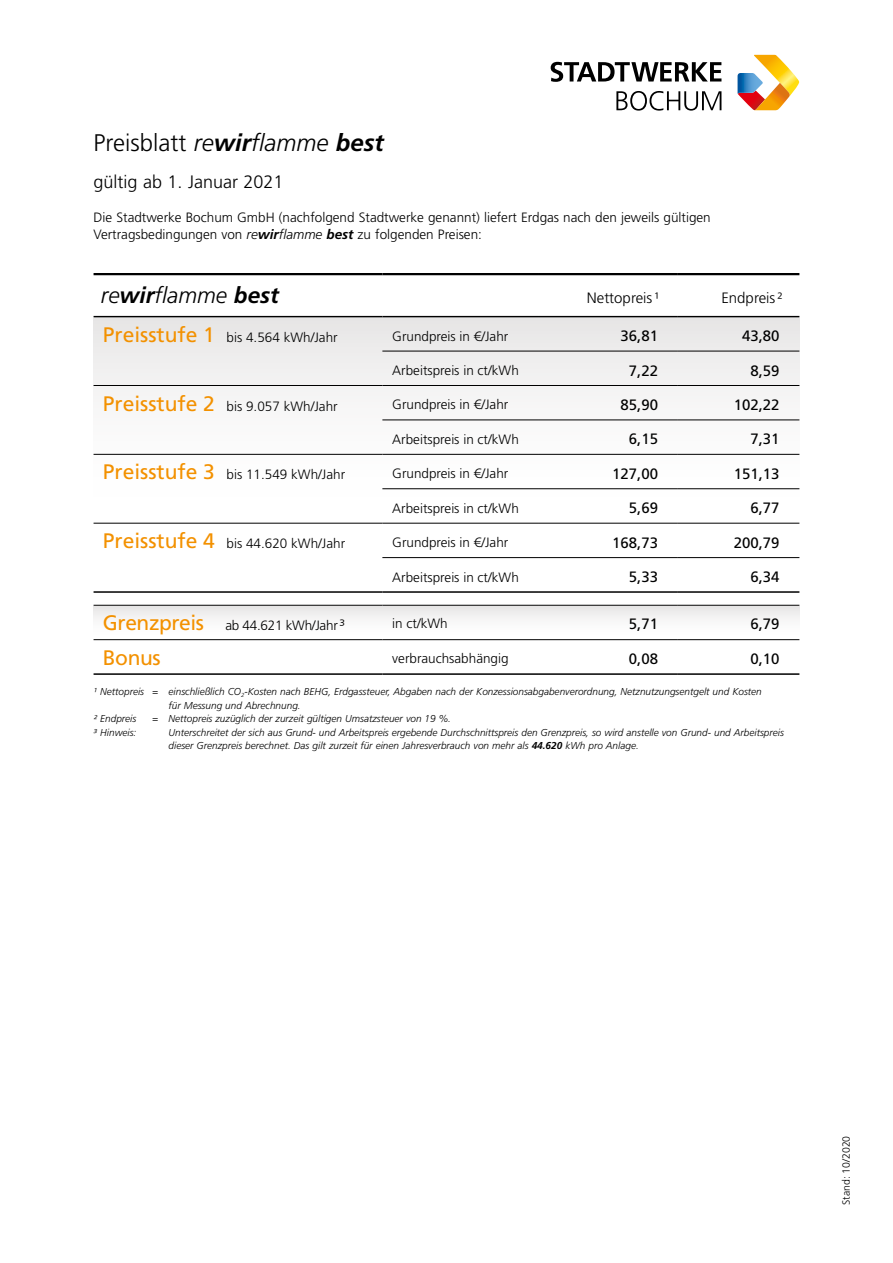
<style>
.page{position:relative;width:893px;height:1263px;background:#fff}
.page>*{position:absolute;margin:0;border:0;box-sizing:border-box;transform-origin:0 0}
.t1{font:300 24px "Frutiger LT Std";color:#000}
.t2{font:italic 300 22.5px "Frutiger LT Std";color:#000}
.t3{font:21px "Frutiger LT Std";letter-spacing:-.02em;color:#f39100}
.t4{font:300 18px "Frutiger LT Std";color:#000}
.t5{font:15px "Frutiger LT Std";color:#000}
.t6{font:300 15px "Frutiger LT Std";color:#000}
.t7{font:300 13.5px/16.5px "Frutiger LT Std";color:#000}
.t8{font:300 13.5px "Frutiger LT Std";letter-spacing:-.02em;color:#000}
.t9{font:300 10.5px "Frutiger LT Std";color:#000}
.t10{font:italic 300 10.05px/13.5px "Frutiger LT Std";color:#000}
.s1{font-style:italic}
.s2{font-weight:700;font-style:italic}
.s3{font-weight:700}
.s4{font-weight:400;font-size:21px;color:#f39100}
.s5{font-size:15px}
</style>
<div class="page">
<svg style="left:737px;top:55px;width:62px;height:55px"></svg>
<svg style="left:616px;top:91px;width:105px;height:20px"></svg>
<svg style="left:551px;top:62px;width:170px;height:20px"></svg>
<div style="left:94px;top:606px;width:705px;height:13px;background:#eeeded"></div>
<div style="left:94px;top:318px;width:705px;height:205px;background:linear-gradient(to bottom,#e7e6e6,#fff)"></div>
<hr style="left:382px;top:351px;width:157px;height:1px;background:#000">
<hr style="left:539px;top:351px;width:139px;height:1px;background:#000">
<hr style="left:678px;top:351px;width:121px;height:1px;background:#000">
<hr style="left:94px;top:385px;width:288px;height:1px;background:#000">
<hr style="left:382px;top:385px;width:157px;height:1px;background:#000">
<hr style="left:539px;top:385px;width:139px;height:1px;background:#000">
<hr style="left:678px;top:385px;width:121px;height:1px;background:#000">
<hr style="left:382px;top:419px;width:157px;height:1px;background:#000">
<hr style="left:539px;top:419px;width:139px;height:1px;background:#000">
<hr style="left:678px;top:419px;width:121px;height:1px;background:#000">
<hr style="left:94px;top:454px;width:288px;height:1px;background:#000">
<hr style="left:382px;top:454px;width:157px;height:1px;background:#000">
<hr style="left:539px;top:454px;width:139px;height:1px;background:#000">
<hr style="left:678px;top:454px;width:121px;height:1px;background:#000">
<hr style="left:382px;top:488px;width:157px;height:1px;background:#000">
<hr style="left:539px;top:488px;width:139px;height:1px;background:#000">
<hr style="left:678px;top:488px;width:121px;height:1px;background:#000">
<hr style="left:94px;top:523px;width:288px;height:1px;background:#000">
<hr style="left:382px;top:523px;width:157px;height:1px;background:#000">
<hr style="left:539px;top:523px;width:139px;height:1px;background:#000">
<hr style="left:678px;top:523px;width:121px;height:1px;background:#000">
<hr style="left:382px;top:557px;width:157px;height:1px;background:#000">
<hr style="left:539px;top:557px;width:139px;height:1px;background:#000">
<hr style="left:678px;top:557px;width:121px;height:1px;background:#000">
<hr style="left:94px;top:605px;width:288px;height:1px;background:#000">
<hr style="left:382px;top:605px;width:157px;height:1px;background:#000">
<hr style="left:539px;top:605px;width:139px;height:1px;background:#000">
<hr style="left:678px;top:605px;width:121px;height:1px;background:#000">
<hr style="left:94px;top:639px;width:288px;height:1px;background:#000">
<hr style="left:382px;top:639px;width:157px;height:1px;background:#000">
<hr style="left:539px;top:639px;width:139px;height:1px;background:#000">
<hr style="left:678px;top:639px;width:121px;height:1px;background:#000">
<hr style="left:94px;top:273px;width:288px;height:2px;background:#000">
<hr style="left:382px;top:273px;width:157px;height:2px;background:#000">
<hr style="left:539px;top:273px;width:139px;height:2px;background:#000">
<hr style="left:678px;top:273px;width:121px;height:2px;background:#000">
<hr style="left:94px;top:316px;width:288px;height:1px;background:#000">
<hr style="left:382px;top:316px;width:157px;height:1px;background:#000">
<hr style="left:539px;top:316px;width:139px;height:1px;background:#000">
<hr style="left:678px;top:316px;width:121px;height:1px;background:#000">
<hr style="left:94px;top:673px;width:288px;height:2px;background:#000">
<hr style="left:382px;top:673px;width:157px;height:2px;background:#000">
<hr style="left:539px;top:673px;width:139px;height:2px;background:#000">
<hr style="left:678px;top:673px;width:121px;height:2px;background:#000">
<hr style="left:94px;top:591px;width:288px;height:2px;background:#000">
<hr style="left:382px;top:591px;width:157px;height:2px;background:#000">
<hr style="left:539px;top:591px;width:139px;height:2px;background:#000">
<hr style="left:678px;top:591px;width:121px;height:2px;background:#000">
<h1 class="t1" style="left:94px;top:129px;width:292px">Preisblatt <span class="s1">re</span><span class="s2">wir</span><span class="s1">flamme</span> <span class="s2">best</span></h1>
<h3 class="t4" style="left:94px;top:171px;width:192px">gültig ab 1. Januar 2021</h3>
<h3 class="t7" style="left:94px;top:210px;width:619px">Die Stadtwerke Bochum GmbH (nachfolgend Stadtwerke genannt) liefert Erdgas nach den jeweils gültigen<br>Vertragsbedingungen von <span class="s1">re</span><span class="s2">wir</span><span class="s1">flamme</span> <span class="s2">best</span> zu folgenden Preisen:</h3>
<h2 class="t2" style="left:101px;top:282px;width:180px">re<span class="s3">wir</span>flamme <span class="s3">best</span></h2>
<h3 class="t6" style="left:587px;top:290px;width:74px">Nettopreis¹</h3>
<h3 class="t6" style="left:721px;top:290px;width:63px">Endpreis²</h3>
<h3 class="t7" style="left:103px;top:329px;width:236px"><span class="s4">Preisstufe 1</span> bis 4.564 kWh/Jahr</h3>
<h3 class="t7" style="left:392px;top:328px;width:118px">Grundpreis in €/Jahr</h3>
<h3 class="t5" style="left:620px;top:327px;width:39px">36,81</h3>
<h3 class="t5" style="left:742px;top:327px;width:39px">43,80</h3>
<h3 class="t7" style="left:392px;top:362px;width:128px">Arbeitspreis in ct/kWh</h3>
<h3 class="t5" style="left:629px;top:362px;width:31px">7,22</h3>
<h3 class="t5" style="left:750px;top:362px;width:31px">8,59</h3>
<h3 class="t7" style="left:103px;top:398px;width:236px"><span class="s4">Preisstufe 2</span> bis 9.057 kWh/Jahr</h3>
<h3 class="t7" style="left:392px;top:397px;width:118px">Grundpreis in €/Jahr</h3>
<h3 class="t5" style="left:620px;top:396px;width:39px">85,90</h3>
<h3 class="t5" style="left:734px;top:396px;width:47px">102,22</h3>
<h3 class="t7" style="left:392px;top:431px;width:128px">Arbeitspreis in ct/kWh</h3>
<h3 class="t5" style="left:629px;top:430px;width:31px">6,15</h3>
<h3 class="t5" style="left:750px;top:430px;width:31px">7,31</h3>
<h3 class="t7" style="left:103px;top:467px;width:244px"><span class="s4">Preisstufe 3</span> bis 11.549 kWh/Jahr</h3>
<h3 class="t7" style="left:392px;top:466px;width:118px">Grundpreis in €/Jahr</h3>
<h3 class="t5" style="left:612px;top:465px;width:47px">127,00</h3>
<h3 class="t5" style="left:734px;top:465px;width:47px">151,13</h3>
<h3 class="t7" style="left:392px;top:500px;width:128px">Arbeitspreis in ct/kWh</h3>
<h3 class="t5" style="left:629px;top:499px;width:31px">5,69</h3>
<h3 class="t5" style="left:750px;top:499px;width:31px">6,77</h3>
<h3 class="t7" style="left:103px;top:535px;width:244px"><span class="s4">Preisstufe 4</span> bis 44.620 kWh/Jahr</h3>
<h3 class="t7" style="left:392px;top:534px;width:118px">Grundpreis in €/Jahr</h3>
<h3 class="t5" style="left:612px;top:534px;width:47px">168,73</h3>
<h3 class="t5" style="left:734px;top:534px;width:47px">200,79</h3>
<h3 class="t7" style="left:392px;top:569px;width:128px">Arbeitspreis in ct/kWh</h3>
<h3 class="t5" style="left:629px;top:568px;width:31px">5,33</h3>
<h3 class="t5" style="left:750px;top:568px;width:31px">6,34</h3>
<h3 class="t3" style="left:103px;top:611px;width:103px">Grenzpreis</h3>
<h3 class="t8" style="left:225px;top:618px;width:121px">ab 44.621 kWh/Jahr<span class="s5">³</span></h3>
<h3 class="t7" style="left:392px;top:615px;width:57px">in ct/kWh</h3>
<h3 class="t5" style="left:629px;top:615px;width:31px">5,71</h3>
<h3 class="t5" style="left:750px;top:615px;width:31px">6,79</h3>
<h3 class="t3" style="left:103px;top:645px;width:59px">Bonus</h3>
<h3 class="t7" style="left:392px;top:650px;width:118px">verbrauchsabhängig</h3>
<h3 class="t5" style="left:629px;top:650px;width:31px">0,08</h3>
<h3 class="t5" style="left:750px;top:650px;width:31px">0,10</h3>
<p class="t10" style="left:94px;top:685px;width:670px">¹ Nettopreis = einschließlich CO<sub>2</sub>-Kosten nach BEHG, Erdgassteuer, Abgaben nach der Konzessionsabgabenverordnung, Netznutzungsentgelt und Kosten</p>
<p class="t10" style="left:169px;top:699px;width:134px">für Messung und Abrechnung.</p>
<p class="t10" style="left:94px;top:712px;width:44px">² Endpreis</p>
<p class="t10" style="left:152px;top:712px;width:300px">= Nettopreis zuzüglich der zurzeit gültigen Umsatzsteuer von 19 %.</p>
<p class="t10" style="left:94px;top:726px;width:44px">³ Hinweis:</p>
<p class="t10" style="left:169px;top:726px;width:617px">Unterschreitet der sich aus Grund- und Arbeitspreis ergebende Durchschnittspreis den Grenzpreis, so wird anstelle von Grund- und Arbeitspreis dieser Grenzpreis berechnet. Das gilt zurzeit für einen Jahresverbrauch von mehr als <span class="s3">44.620</span> kWh pro Anlage.</p>
<p class="t9" style="left:840px;top:1205px;width:71px;rotate:-90deg">Stand: 10/2020</p>
</div>
